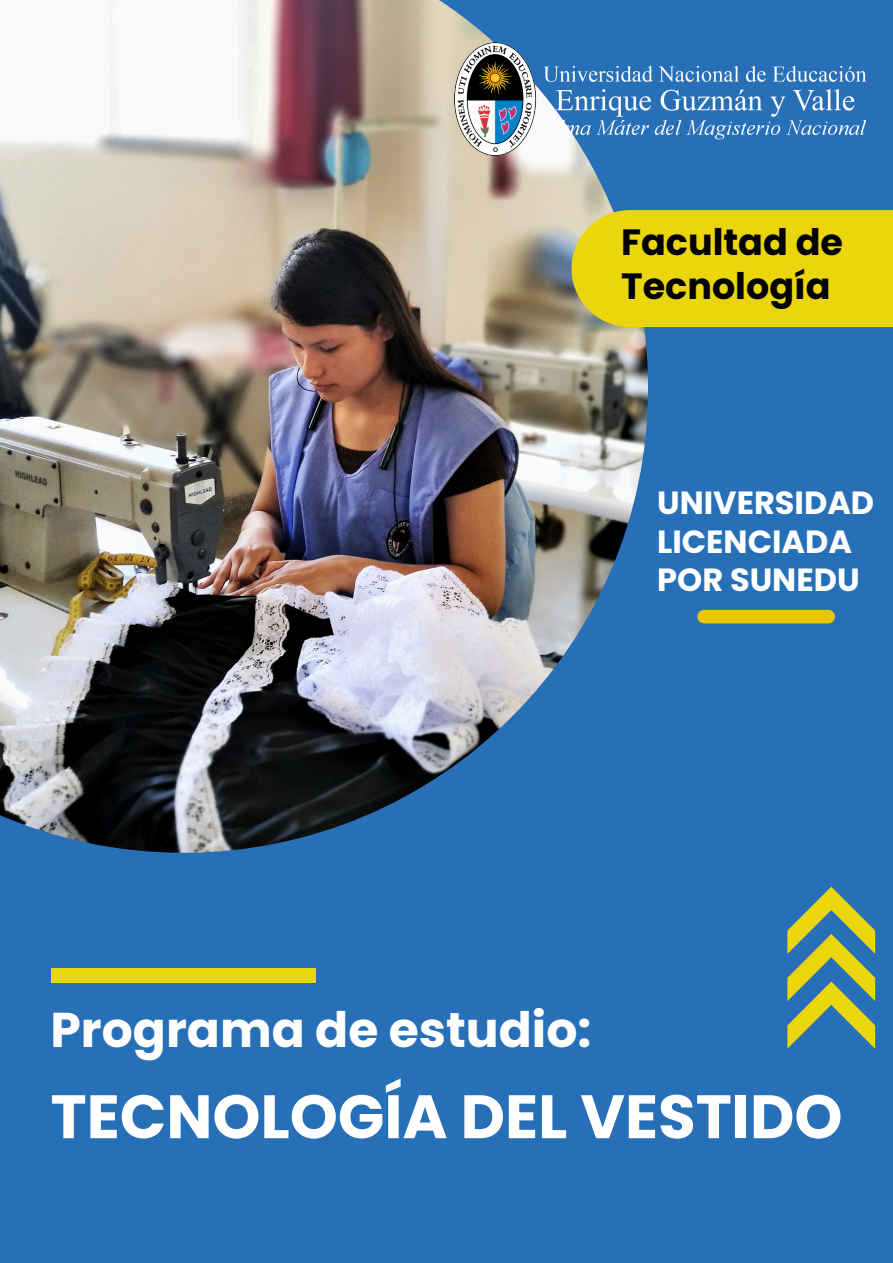
<style>
.page{position:relative;width:893px;height:1263px;background:#2770b8}
.page>*{position:absolute;margin:0;border:0;box-sizing:border-box;transform-origin:0 0}
.t1{font:700 61.2px "Poppins";color:#fff}
.t2{font:700 48.75px "Poppins";color:#fff}
.t3{font:700 36.6px/43.8px "Poppins";color:#000}
.t4{font:700 32.1px/38.4px "Poppins";color:#fff}
</style>
<div class="page">
<img style="left:0;top:0;width:648px;height:853px">
<img style="left:455px;top:42px;width:411px;height:114px">
<div style="left:572px;top:210px;width:321px;height:117px;background:#ebd60e"></div>
<div style="left:697px;top:610px;width:138px;height:13px;background:#e8c502"></div>
<svg style="left:787px;top:887px;width:88px;height:162px"></svg>
<div style="left:51px;top:968px;width:265px;height:15px;background:#ebd60e"></div>
<p class="t3" style="left:621px;top:220px;width:223px">Facultad de<br>Tecnología</p>
<p class="t4" style="left:657px;top:484px;width:219px">UNIVERSIDAD<br>LICENCIADA<br>POR SUNEDU</p>
<h2 class="t2" style="left:51px;top:1001px;width:542px">Programa de estudio:</h2>
<h1 class="t1" style="left:51px;top:1081px;width:793px">TECNOLOGÍA DEL VESTIDO</h1>
</div>
